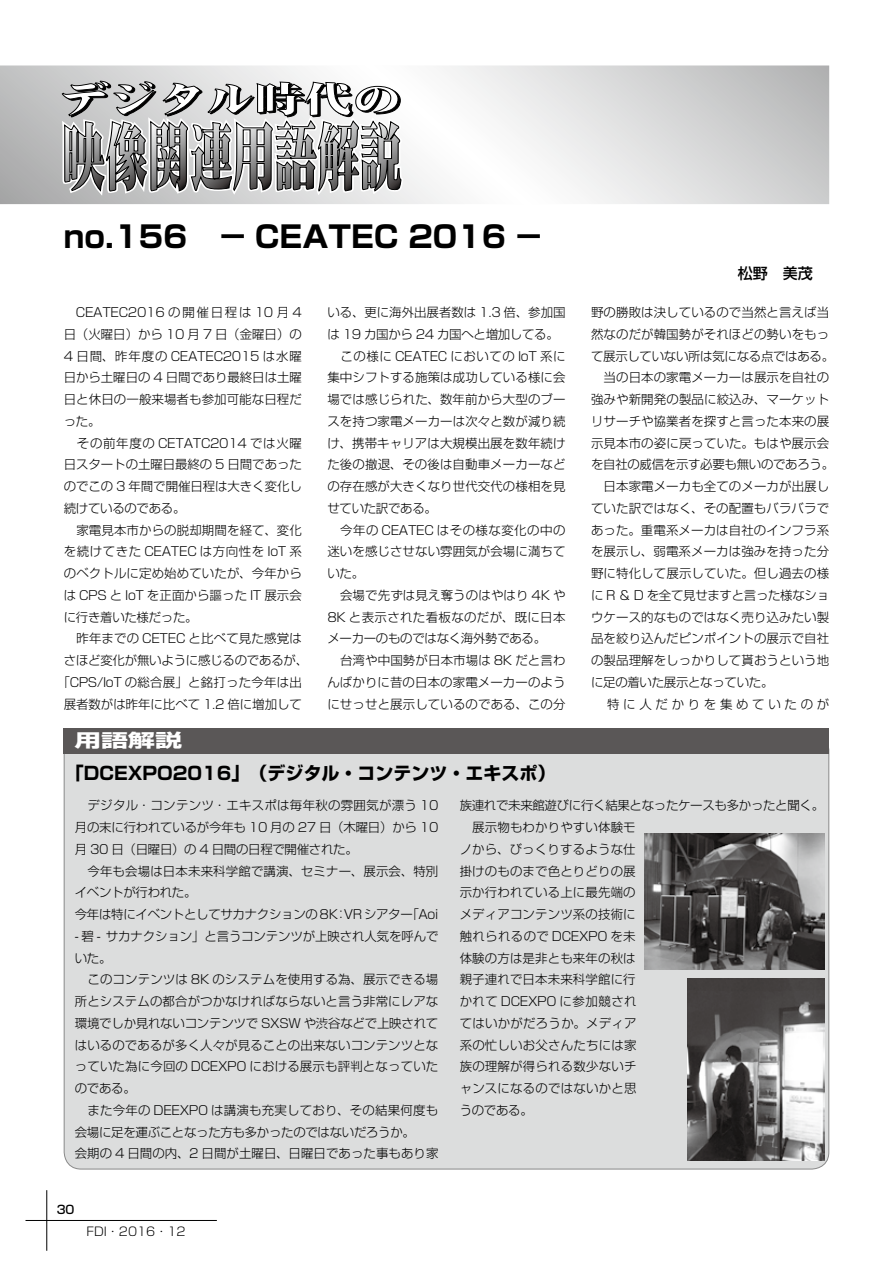
<style>
.page{position:relative;width:893px;height:1263px;background:#fff}
.page>*{position:absolute;margin:0;border:0;box-sizing:border-box;transform-origin:0 0}
.t1{font:700 30px "Shin Go Pro";color:#000}
.t2{font:700 18px "Shin Go Pro";color:#000}
.t3{font:700 18px "Shin Go Pro";color:#fff;scale:1.5 1}
.t4{font:500 15px "Shin Go Pro";color:#000}
.t5{font:300 12.45px/21.8px "Shin Go Pro";letter-spacing:.005em;color:#000}
.t6{font:300 12.45px/21.8px "Shin Go Pro";letter-spacing:-.02em;color:#000}
.t7{font:300 12.45px "Shin Go Pro";letter-spacing:-.025em;color:#000}
.t8{font:300 12.45px "Shin Go Pro";letter-spacing:.045em;color:#000}
.t9{font:300 12px "Shin Go Pro";color:#000}
.t10{font:500 11.7px "Shin Go Pro";color:#000}
</style>
<div class="page">
<hr style="left:26px;top:1220px;width:191px;height:1px;background:#000">
<hr style="left:47px;top:1190px;width:1px;height:61px;background:#000">
<div style="left:64px;top:733px;width:765px;height:436px;background:#dcdddd;border-radius:17px"></div>
<div style="left:64px;top:728px;width:765px;height:26px;background:#5a5757"></div>
<svg style="left:0;top:65px;width:829px;height:139px"></svg>
<svg style="left:58px;top:65px;width:358px;height:136px"></svg>
<img style="left:644px;top:834px;width:181px;height:135px">
<img style="left:688px;top:978px;width:137px;height:183px">
<h1 class="t1" style="left:64px;top:212px;width:481px">no.156　－ CEATEC 2016 －</h1>
<p class="t4" style="left:738px;top:261px;width:91px">松野　美茂　</p>
<p class="t7" style="left:64px;top:302px;width:240px">　CEATEC2016 の開催日程は 10 月 4</p>
<p class="t5" style="left:64px;top:322px;width:240px">日（火曜日）から 10 月 7 日（金曜日）の</p>
<p class="t7" style="left:64px;top:346px;width:240px">4 日間、昨年度の CEATEC2015 は水曜</p>
<p class="t5" style="left:64px;top:365px;width:240px">日から土曜日の 4 日間であり最終日は土曜</p>
<p class="t5" style="left:64px;top:387px;width:240px">日と休日の一般来場者も参加可能な日程だ</p>
<p class="t5" style="left:64px;top:409px;width:38px">った。</p>
<p class="t7" style="left:64px;top:433px;width:240px">　その前年度の CETATC2014 では火曜</p>
<p class="t5" style="left:64px;top:452px;width:240px">日スタートの土曜日最終の 5 日間であった</p>
<p class="t5" style="left:64px;top:474px;width:240px">のでこの 3 年間で開催日程は大きく変化し</p>
<p class="t7" style="left:64px;top:498px;width:123px">続けているのである。</p>
<p class="t5" style="left:64px;top:517px;width:240px">　家電見本市からの脱却期間を経て、変化</p>
<p class="t8" style="left:64px;top:541px;width:240px">を続けてきた CEATEC は方向性を IoT 系</p>
<p class="t5" style="left:64px;top:561px;width:240px">のベクトルに定め始めていたが、今年から</p>
<p class="t5" style="left:64px;top:583px;width:240px">は CPS と IoT を正面から謳った IT 展示会</p>
<p class="t7" style="left:64px;top:607px;width:135px">に行き着いた様だった。</p>
<p class="t5" style="left:64px;top:626px;width:240px">　昨年までの CETEC と比べて見た感覚は</p>
<p class="t6" style="left:64px;top:648px;width:246px">さほど変化が無いように感じるのであるが、</p>
<p class="t5" style="left:58px;top:670px;width:246px">「CPS/IoT の総合展」と銘打った今年は出</p>
<p class="t5" style="left:64px;top:691px;width:240px">展者数がは昨年に比べて 1.2 倍に増加して</p>
<h2 class="t3" style="left:74px;top:726px;width:74px">用語解説</h2>
<p class="t5" style="left:327px;top:300px;width:240px">いる、更に海外出展者数は 1.3 倍、参加国は 19 カ国から 24 カ国へと増加してる。　この様に CEATEC においての IoT 系に集中シフトする施策は成功している様に会場では感じられた、数年前から大型のブースを持つ家電メーカーは次々と数が減り続け、携帯キャリアは大規模出展を数年続けた後の撤退、その後は自動車メーカーなどの存在感が大きくなり世代交代の様相を見せていた訳である。<br>　今年の CEATEC はその様な変化の中の迷いを感じさせない雰囲気が会場に満ちていた。<br>　会場で先ずは見え奪うのはやはり 4K や<br>8K と表示された看板なのだが、既に日本メーカーのものではなく海外勢である。<br>　台湾や中国勢が日本市場は 8K だと言わんばかりに昔の日本の家電メーカーのようにせっせと展示しているのである、この分</p>
<p class="t5" style="left:591px;top:300px;width:245px">野の勝敗は決しているので当然と言えば当然なのだが韓国勢がそれほどの勢いをもって展示していない所は気になる点ではある。　当の日本の家電メーカーは展示を自社の強みや新開発の製品に絞込み、マーケットリサーチや協業者を探すと言った本来の展示見本市の姿に戻っていた。もはや展示会を自社の威信を示す必要も無いのであろう。　日本家電メーカも全てのメーカが出展していた訳ではなく、その配置もバラバラであった。重電系メーカは自社のインフラ系を展示し、弱電系メーカは強みを持った分野に特化して展示していた。但し過去の様に R ＆ D を全て見せますと言った様なショウケース的なものではなく売り込みたい製品を絞り込んだピンポイントの展示で自社の製品理解をしっかりして貰おうという地に足の着いた展示となっていた。<br>　特に人だかりを集めていたのが</p>
<h2 class="t2" style="left:66px;top:759px;width:491px">「DCEXPO2016」　（デジタル・コンテンツ・エキスポ）</h2>
<p class="t6" style="left:75px;top:793px;width:365px">　デジタル・コンテンツ・エキスポは毎年秋の雰囲気が漂う 10月の末に行われているが今年も 10 月の 27 日（木曜日）から 10月 30 日（日曜日）の 4 日間の日程で開催された。<br>　今年も会場は日本未来科学館で講演、セミナー、展示会、特別イベントが行われた。<br>今年は特にイベントとしてサカナクションの 8K：VR シアター「Aoi</p>
<p class="t5" style="left:75px;top:924px;width:365px">- 碧 - サカナクション」と言うコンテンツが上映され人気を呼んでいた。<br>　このコンテンツは 8K のシステムを使用する為、展示できる場所とシステムの都合がつかなければならないと言う非常にレアな環境でしか見れないコンテンツで SXSW や渋谷などで上映されてはいるのであるが多く人々が見ることの出来ないコンテンツとなっていた為に今回の DCEXPO における展示も評判となっていたのである。<br>　また今年の DEEXPO は講演も充実しており、その結果何度も会場に足を運ぶことなった方も多かったのではないだろうか。<br>会期の 4 日間の内、2 日間が土曜日、日曜日であった事もあり家</p>
<p class="t10" style="left:57px;top:1200px;width:19px">30</p>
<p class="t9" style="left:87px;top:1221px;width:101px">FDI・2016・12</p>
<p class="t5" style="left:460px;top:793px;width:366px">族連れで未来館遊びに行く結果となったケースも多かったと聞く。　展示物もわかりやすい体験モ<br>ノから、びっくりするような仕<br>掛けのものまで色とりどりの展<br>示か行われている上に最先端の<br>メディアコンテンツ系の技術に<br>触れられるので DCEXPO を未<br>体験の方は是非とも来年の秋は<br>親子連れで日本未来科学館に行<br>かれて DCEXPO に参加競され<br>てはいかがだろうか。メディア<br>系の忙しいお父さんたちには家<br>族の理解が得られる数少ないチ<br>ャンスになるのではないかと思<br>うのである。</p>
</div>
